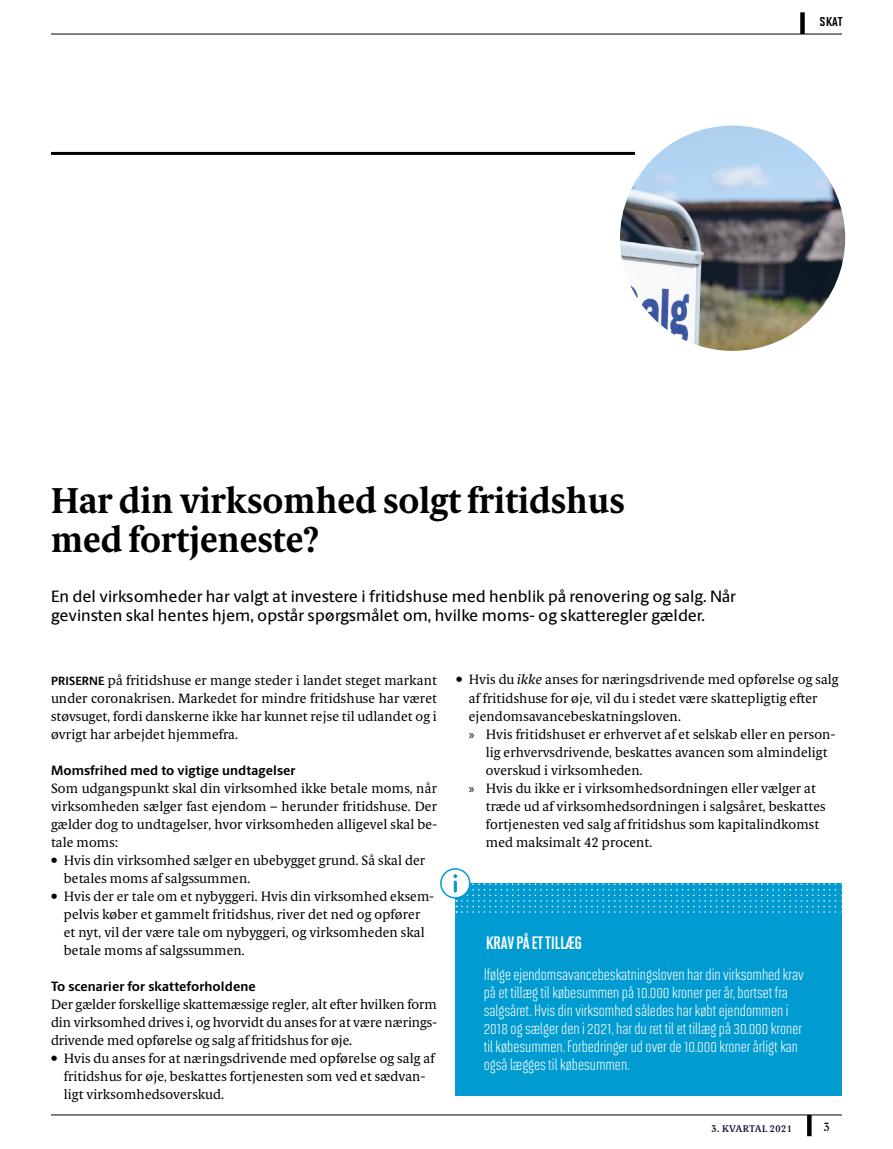
<style>
.page{position:relative;width:893px;height:1149px;background:#fff}
.page>*{position:absolute;margin:0;border:0;box-sizing:border-box;transform-origin:0 0}
.t1{font:700 36px/39px "Berling Serif Text";color:#000}
.t2{font:18px "Solano Gothic MVB Bd Cap";letter-spacing:-.02em;color:#fff}
.t3{font:16.5px/18px "Solano Gothic MVB";color:#fff}
.t4{font:500 16.5px/19.5px "Berling Sans";color:#000}
.t5{font:15px "Solano Gothic MVB Bd SC";color:#000}
.t6{font:13.5px/18px "Berling Serif Text";letter-spacing:.01em;color:#000;text-align:justify}
.t7{font:700 13.5px "Berling Sans";letter-spacing:.01em;color:#000}
.t8{font:12px "Berling Serif Text";color:#000}
.t9{font:600 9.75px "Berling Serif Text";letter-spacing:.04em;color:#131139}
.s1{font-family:"Berling Sans";font-weight:700;font-size:12px}
.s2{font-style:italic}
.s3{font-family:"Myriad Pro"}
</style>
<div class="page">
<hr style="left:51px;top:1114px;width:791px;height:1px;background:#000">
<div style="left:807px;top:1114px;width:5px;height:21px;background:#000"></div>
<hr style="left:51px;top:152px;width:584px;height:3px;background:#000">
<div style="left:800px;top:12px;width:5px;height:22px;background:#000"></div>
<hr style="left:51px;top:34px;width:791px;height:1px;background:#000">
<img style="left:620px;top:125px;width:225px;height:226px;border-radius:113px">
<div style="left:455px;top:883px;width:387px;height:212px;background:#009bd0"></div>
<svg style="left:440px;top:868px;width:402px;height:44px"></svg>
<p class="t5" style="left:820px;top:13px;width:24px">skat</p>
<h1 class="t1" style="left:51px;top:481px;width:575px">Har din virksomhed solgt fritidshus med fortjeneste?</h1>
<p class="t4" style="left:51px;top:586px;width:686px">En del virksomheder har valgt at investere i fritidshuse med henblik på renovering og salg. Når gevinsten skal hentes hjem, opstår spørgsmålet om, hvilke moms- og skatteregler gælder.</p>
<p class="t6" style="left:51px;top:670px;width:387px"><span class="s1">PRISERNE</span> på fritidshuse er mange steder i landet steget markant under coronakrisen. Markedet for mindre fritidshuse har været støvsuget, fordi danskerne ikke har kunnet rejse til udlandet og i øvrigt har arbejdet hjemmefra.</p>
<p class="t7" style="left:51px;top:761px;width:246px">Momsfrihed med to vigtige undtagelser</p>
<p class="t6" style="left:51px;top:778px;width:387px">Som udgangspunkt skal din virksomhed ikke betale moms, når virksomheden sælger fast ejendom – herunder fritidshuse. Der gælder dog to undtagelser, hvor virksomheden alligevel skal be&shy;tale moms:</p>
<p class="t6" style="left:64px;top:850px;width:363px;text-indent:-13px">• Hvis din virksomhed sælger en ubebygget grund. Så skal der betales moms af salgssummen.</p>
<p class="t6" style="left:64px;top:886px;width:372px;text-align:left;text-indent:-13px">• Hvis der er tale om et nybyggeri. Hvis din virksomhed eksem&shy;pelvis køber et gammelt fritidshus, river det ned og opfører et nyt, vil der være tale om nybyggeri, og virksomheden skal betale moms af salgssummen.</p>
<p class="t7" style="left:51px;top:977px;width:206px">To scenarier for skatteforholdene</p>
<p class="t6" style="left:51px;top:994px;width:387px">Der gælder forskellige skattemæssige regler, alt efter hvilken form din virksomhed drives i, og hvorvidt du anses for at være nærings&shy;drivende med opførelse og salg af fritidshus for øje.</p>
<p class="t6" style="left:64px;top:1048px;width:372px;text-align:left;text-indent:-13px">• Hvis du anses for at næringsdrivende med opførelse og salg af fritidshus for øje, beskattes fortjenesten som ved et sædvan&shy;ligt virksomhedsoverskud.</p>
<p class="t6" style="left:456px;top:670px;width:384px">• Hvis du <span class="s2">ikke</span> anses for næringsdrivende med opførelse og salg</p>
<p class="t6" style="left:469px;top:688px;width:350px">af fritidshuse for øje, vil du i stedet være skattepligtig efter</p>
<p class="t6" style="left:469px;top:706px;width:214px">ejendomsavancebeskatningsloven.</p>
<p class="t6" style="left:469px;top:724px;width:368px"><span class="s3">»</span> Hvis fritidshuset er erhvervet af et selskab eller en person-</p>
<p class="t6" style="left:486px;top:742px;width:343px">lig erhvervsdrivende, beskattes avancen som almindeligt</p>
<p class="t6" style="left:486px;top:760px;width:158px">overskud i virksomheden.</p>
<p class="t6" style="left:469px;top:778px;width:349px"><span class="s3">»</span> Hvis du ikke er i virksomhedsordningen eller vælger at</p>
<p class="t6" style="left:486px;top:796px;width:341px">træde ud af virksomhedsordningen i salgsåret, beskattes</p>
<p class="t6" style="left:486px;top:814px;width:335px">fortjenesten ved salg af fritidshus som kapitalindkomst</p>
<p class="t6" style="left:486px;top:832px;width:168px">med maksimalt 42 procent.</p>
<h2 class="t2" style="left:486px;top:932px;width:98px">KRAV PÅ ET TILLÆG</h2>
<p class="t3" style="left:484px;top:965px;width:321px">Ifølge ejendomsavancebeskatningsloven har din virksomhed krav på et tillæg til købesummen på 10.000 kroner per år, bortset fra salgsåret. Hvis din virksomhed således har købt ejendommen i 2018 og sælger den i 2021, har du ret til et tillæg på 30.000 kroner til købesummen. Forbedringer ud over de 10.000 kroner årligt kan også lægges til købesummen.</p>
<p class="t9" style="left:711px;top:1121px;width:82px">3. KVARTAL 2021</p>
<p class="t8" style="left:823px;top:1119px;width:8px">3</p>
</div>
